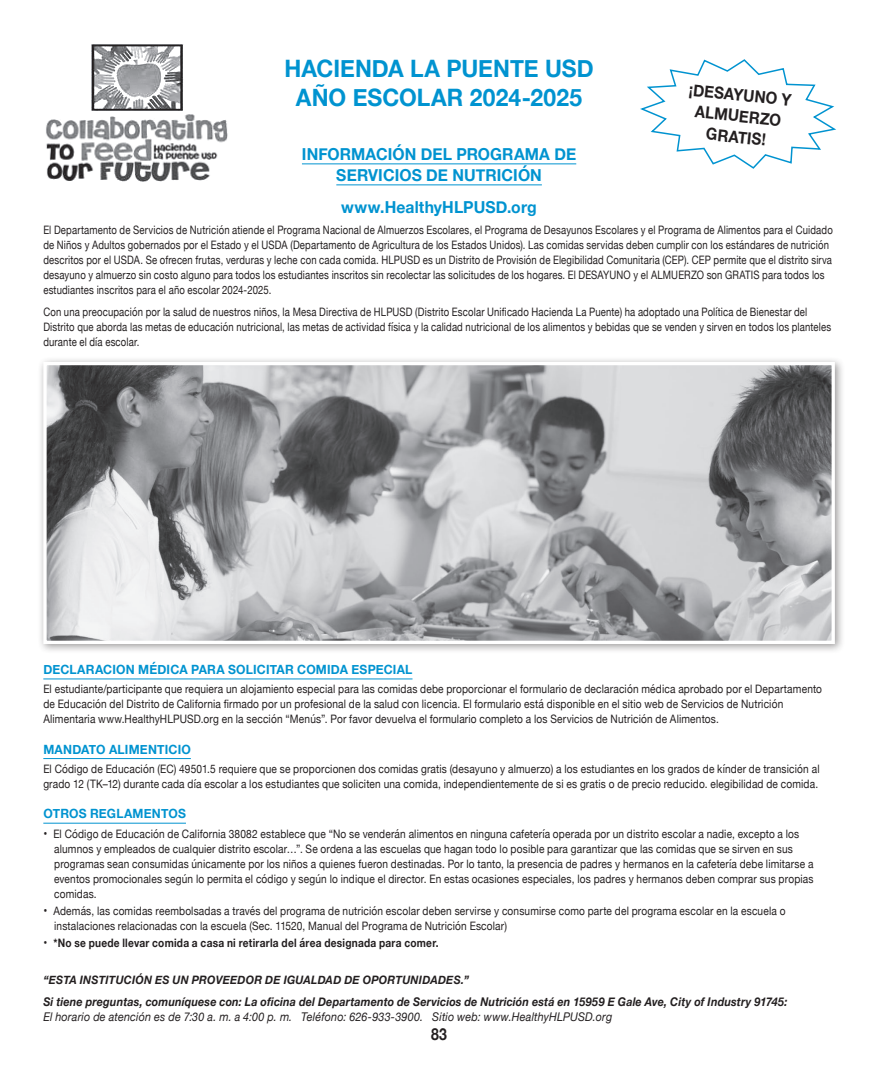
<style>
.page{position:relative;width:878px;height:1080px;background:#fff}
.page>*{position:absolute;margin:0;border:0;box-sizing:border-box;transform-origin:0 0}
.t1{font:700 24px "Helvetica Neue";color:#0093d0;scale:.95 1}
.t2{font:700 16.5px/21px "Helvetica Neue";letter-spacing:.005em;color:#0093d0;text-align:center;scale:.95 1}
.t3{font:700 16.5px/21px "Helvetica Neue";color:#231f20;text-align:center;scale:.91 1}
.t4{font:700 16.5px "Helvetica Neue";color:#231f20;scale:.85 1}
.underline_text_wide{font:700 12.75px "Helvetica Neue";letter-spacing:.015em;color:#0093d0;scale:.95 1}
.t5{font:italic 700 12px/15px "Helvetica Neue";letter-spacing:.015em;color:#231f20;scale:.9 1}
.second_paragraph{font:11.7px/15px "Helvetica Neue";letter-spacing:.015em;color:#231f20;scale:.87 1}
.second_paragraph-2{font:11.7px/15px "Helvetica Neue";letter-spacing:.015em;color:#231f20;scale:.82 1}
.t6{font:700 11.7px "Helvetica Neue";letter-spacing:.025em;color:#231f20;scale:.87 1}
.t7{font:italic 700 11.7px "Helvetica Neue";letter-spacing:.02em;color:#231f20;scale:.93 1}
.s1{font-size:12.75px}
.s2{font-weight:400}
</style>
<div class="page">
<img style="left:91px;top:44px;width:92px;height:67px">
<img style="left:46px;top:115px;width:182px;height:67px">
<hr style="left:302px;top:164px;width:274px;height:1px;background:#0093d0">
<hr style="left:336px;top:185px;width:206px;height:1px;background:#0093d0">
<hr style="left:43px;top:678px;width:369px;height:1px;background:#0093d0">
<hr style="left:43px;top:758px;width:148px;height:1px;background:#0093d0">
<hr style="left:43px;top:823px;width:143px;height:1px;background:#0093d0">
<svg style="left:640px;top:59px;width:196px;height:110px"></svg>
<div style="left:37px;top:356px;width:808px;height:298px;background:#231f20;opacity:.45"></div>
<img style="left:47px;top:366px;width:783px;height:274px">
<div style="left:43px;top:362px;width:791px;height:282px;border:3px solid #fff"></div>
<p class="t1" style="left:284px;top:50px;width:327px">HACIENDA LA PUENTE USD</p>
<p class="t1" style="left:296px;top:79px;width:303px">AÑO ESCOLAR 2024-2025</p>
<p class="t2" style="left:302px;top:144px;width:290px">INFORMACIÓN DEL PROGRAMA DE<br>SERVICIOS DE NUTRICIÓN</p>
<p class="t2" style="left:341px;top:197px;width:207px">www.HealthyHLPUSD.org</p>
<p class="second_paragraph-2" style="left:43px;top:223px;width:964px">El Departamento de Servicios de Nutrición atiende el Programa Nacional de Almuerzos Escolares, el Programa de Desayunos Escolares y el Programa de Alimentos para el Cuidado de Niños y Adultos gobernados por el Estado y el USDA (Departamento de Agricultura de los Estados Unidos). Las comidas servidas deben cumplir con los estándares de nutrición descritos por el USDA. Se ofrecen frutas, verduras y leche con cada comida. HLPUSD es un Distrito de Provisión de Elegibilidad Comunitaria (CEP). CEP permite que el distrito sirva desayuno y almuerzo sin costo alguno para todos los estudiantes inscritos sin recolectar las solicitudes de los hogares. El DESAYUNO y el ALMUERZO son GRATIS para todos los estudiantes inscritos para el año escolar 2024-2025.</p>
<p class="second_paragraph-2" style="left:43px;top:305px;width:962px">Con una preocupación por la salud de nuestros niños, la Mesa Directiva de HLPUSD (Distrito Escolar Unificado Hacienda La Puente) ha adoptado una Política de Bienestar del<br>Distrito que aborda las metas de educación nutricional, las metas de actividad física y la calidad nutricional de los alimentos y bebidas que se venden y sirven en todos los planteles durante el día escolar.</p>
<p class="t3" style="left:690px;top:79px;width:115px;rotate:6deg">¡DESAYUNO Y<br>ALMUERZO<br>GRATIS!</p>
<p class="underline_text_wide" style="left:43px;top:660px;width:390px">DECLARACION MÉDICA PARA SOLICITAR COMIDA ESPECIAL</p>
<p class="second_paragraph" style="left:43px;top:683px;width:896px">El estudiante/participante que requiera un alojamiento especial para las comidas debe proporcionar el formulario de declaración médica aprobado por el Departamento de Educación del Distrito de California firmado por un profesional de la salud con licencia. El formulario está disponible en el sitio web de Servicios de Nutrición<br>Alimentaria www.HealthyHLPUSD.org en la sección “Menús”. Por favor devuelva el formulario completo a los Servicios de Nutrición de Alimentos.</p>
<p class="underline_text_wide" style="left:43px;top:739px;width:157px">MANDATO ALIMENTICIO</p>
<p class="second_paragraph" style="left:43px;top:762px;width:893px">El Código de Educación (EC) 49501.5 requiere que se proporcionen dos comidas gratis (desayuno y almuerzo) a los estudiantes en los grados de kínder de transición al grado 12 (TK–12) durante cada día escolar a los estudiantes que soliciten una comida, independientemente de si es gratis o de precio reducido. elegibilidad de comida.</p>
<p class="underline_text_wide" style="left:43px;top:804px;width:152px">OTROS REGLAMENTOS</p>
<p class="second_paragraph" style="left:54px;top:827px;width:874px;text-indent:-11px"><span class="s1">•</span> El Código de Educación de California 38082 establece que “No se venderán alimentos en ninguna cafetería operada por un distrito escolar a nadie, excepto a los alumnos y empleados de cualquier distrito escolar…”. Se ordena a las escuelas que hagan todo lo posible para garantizar que las comidas que se sirven en sus programas sean consumidas únicamente por los niños a quienes fueron destinadas. Por lo tanto, la presencia de padres y hermanos en la cafetería debe limitarse a eventos promocionales según lo permita el código y según lo indique el director. En estas ocasiones especiales, los padres y hermanos deben comprar sus propias comidas.</p>
<p class="second_paragraph" style="left:54px;top:904px;width:842px;text-indent:-11px"><span class="s1">•</span> Además, las comidas reembolsadas a través del programa de nutrición escolar deben servirse y consumirse como parte del programa escolar en la escuela o instalaciones relacionadas con la escuela (Sec. 11520, Manual del Programa de Nutrición Escolar)</p>
<p class="t6" style="left:43px;top:934px;width:454px"><span class="s1">•</span> *No se puede llevar comida a casa ni retirarla del área designada para comer.</p>
<p class="t7" style="left:43px;top:970px;width:459px">“ESTA INSTITUCIÓN ES UN PROVEEDOR DE IGUALDAD DE OPORTUNIDADES.”</p>
<p class="t5" style="left:43px;top:994px;width:828px">Si tiene preguntas, comuníquese con: La oficina del Departamento de Servicios de Nutrición está en 15959 E Gale Ave, City of Industry 91745:<br><span class="s2">El horario de atención es de 7:30 a. m. a 4:00 p. m. Teléfono: 626-933-3900. Sitio web: www.HealthyHLPUSD.org</span></p>
<h2 class="t4" style="left:431px;top:1021px;width:20px">83</h2>
</div>
